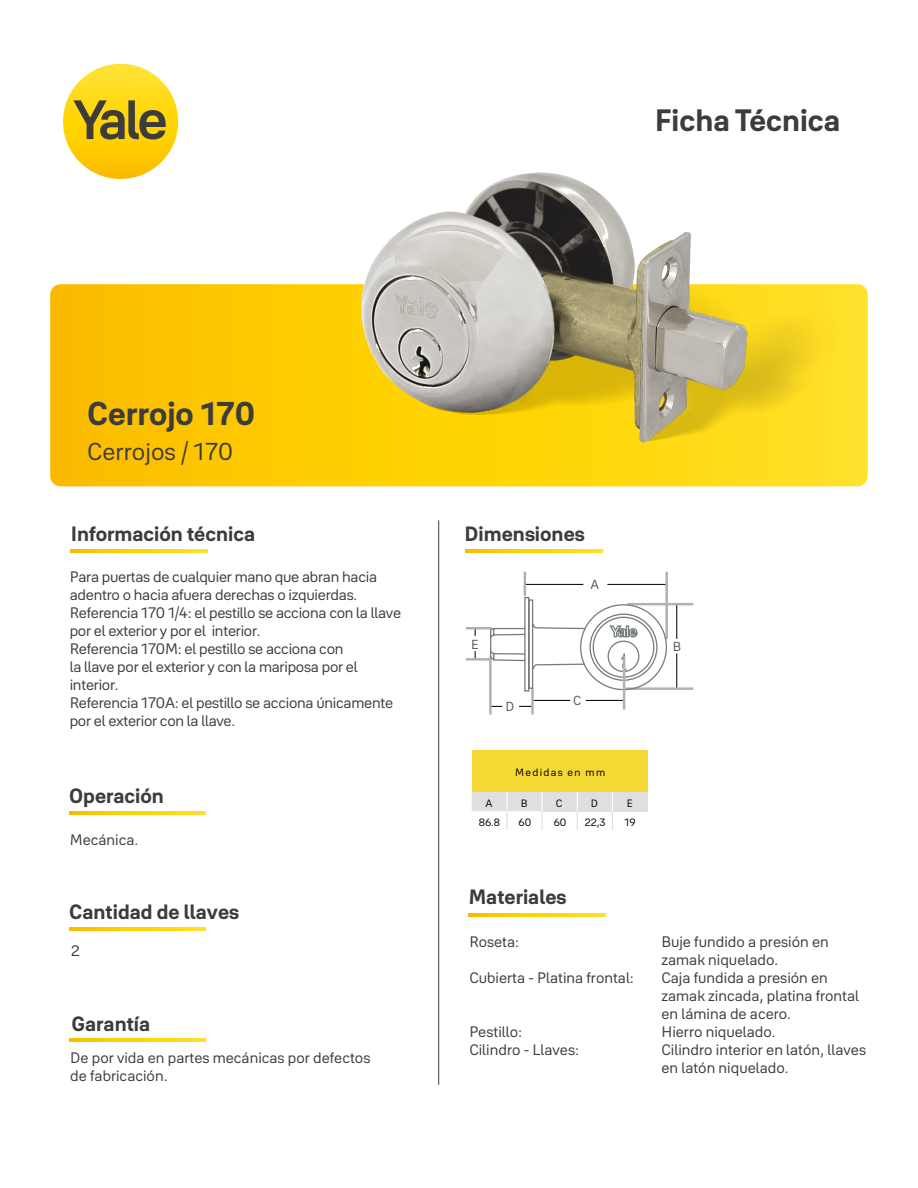
<style>
.page{position:relative;width:918px;height:1188px;background:#fff}
.page>*{position:absolute;margin:0;border:0;box-sizing:border-box;transform-origin:0 0}
.t1{font:700 32.55px "Yale Solis";color:#3c3c3b}
.t2{font:700 30.45px "Yale Solis";color:#3c3c3b}
.t3{font:24.15px "Yale Solis";color:#3c3c3b}
.t4{font:700 20.4px "Yale Solis";color:#3c3c3b}
.t5{font:15px/18px "Yale Solis";letter-spacing:-.015em;color:#3c3c3b}
.t6{font:12.9px "Yale Solis";color:#575756}
.t7{font:10.5px "Yale Solis";letter-spacing:.125em;color:#000}
</style>
<div class="page">
<div style="left:63px;top:64px;width:115px;height:115px;background:linear-gradient(to bottom,#ffe62a,#fcc000);border-radius:58px"></div>
<svg style="left:73px;top:100px;width:93px;height:40px;background:#a8911e"></svg>
<svg style="left:50px;top:284px;width:818px;height:202px;background:#fdcb06"></svg>
<hr style="left:438px;top:520px;width:1px;height:565px;background:#3c3c3b">
<svg style="left:466px;top:549px;width:136px;height:3px"></svg>
<svg style="left:71px;top:549px;width:136px;height:3px"></svg>
<svg style="left:69px;top:811px;width:137px;height:3px"></svg>
<svg style="left:69px;top:928px;width:137px;height:3px"></svg>
<svg style="left:69px;top:1039px;width:137px;height:3px"></svg>
<svg style="left:469px;top:913px;width:136px;height:3px"></svg>
<img style="left:361px;top:173px;width:481px;height:270px">
<hr style="left:532px;top:700px;width:38px;height:1px;background:#000">
<svg style="left:519px;top:706px;width:12px;height:1px"></svg>
<hr style="left:525px;top:584px;width:58px;height:1px;background:#000">
<hr style="left:676px;top:604px;width:1px;height:35px;background:#000">
<hr style="left:586px;top:700px;width:38px;height:1px;background:#000">
<hr style="left:607px;top:584px;width:59px;height:1px;background:#000">
<hr style="left:676px;top:653px;width:1px;height:36px;background:#000">
<hr style="left:665px;top:572px;width:3px;height:67px;background:#b1b1b1">
<hr style="left:466px;top:658px;width:26px;height:3px;background:#b1b1b1">
<hr style="left:625px;top:687px;width:68px;height:3px;background:#b1b1b1">
<hr style="left:531px;top:688px;width:3px;height:26px;background:#b1b1b1">
<hr style="left:489px;top:657px;width:3px;height:57px;background:#b1b1b1">
<hr style="left:524px;top:572px;width:2px;height:24px;background:#b1b1b1">
<hr style="left:466px;top:627px;width:26px;height:2px;background:#b1b1b1">
<hr style="left:627px;top:603px;width:66px;height:2px;background:#b1b1b1">
<svg style="left:619px;top:653px;width:8px;height:19px"></svg>
<svg style="left:489px;top:597px;width:97px;height:95px"></svg>
<div style="left:589px;top:614px;width:69px;height:67px;border:1px solid #777c7f;border-radius:50%"></div>
<div style="left:593px;top:617px;width:61px;height:61px;border:1px solid #777c7f;border-radius:50%"></div>
<div style="left:608px;top:641px;width:31px;height:31px;border:1px solid #777c7f;border-radius:50%"></div>
<svg style="left:609px;top:625px;width:29px;height:13px"></svg>
<hr style="left:623px;top:657px;width:2px;height:53px;background:#b1b1b1">
<div style="left:472px;top:751px;width:176px;height:41px;background:#f4d833"></div>
<div style="left:542px;top:792px;width:35px;height:19px;background:#dfdfdf"></div>
<div style="left:577px;top:792px;width:35px;height:19px;background:#dfdfdf"></div>
<div style="left:612px;top:792px;width:36px;height:19px;background:#dfdfdf"></div>
<svg style="left:577px;top:792px;width:1px;height:38px"></svg>
<svg style="left:472px;top:792px;width:71px;height:38px"></svg>
<svg style="left:612px;top:792px;width:1px;height:38px"></svg>
<h2 class="t2" style="left:655px;top:102px;width:187px">Ficha Técnica</h2>
<h1 class="t1" style="left:87px;top:394px;width:169px">Cerrojo 170</h1>
<h3 class="t3" style="left:87px;top:438px;width:147px">Cerrojos / 170</h3>
<h3 class="t4" style="left:71px;top:521px;width:186px">Información técnica</h3>
<h3 class="t4" style="left:465px;top:521px;width:122px">Dimensiones</h3>
<p class="t5" style="left:70px;top:568px;width:333px">Para puertas de cualquier mano que abran hacia adentro o hacia afuera derechas o izquierdas.<br>Referencia 170 1/4: el pestillo se acciona con la llave por el exterior y por el interior.<br>Referencia 170M: el pestillo se acciona con<br>la llave por el exterior y con la mariposa por el interior.<br>Referencia 170A: el pestillo se acciona únicamente por el exterior con la llave.</p>
<h3 class="t4" style="left:69px;top:783px;width:96px">Operación</h3>
<p class="t5" style="left:70px;top:831px;width:70px">Mecánica.</p>
<h3 class="t4" style="left:69px;top:900px;width:171px">Cantidad de llaves</h3>
<p class="t5" style="left:71px;top:942px;width:10px">2</p>
<h3 class="t4" style="left:71px;top:1011px;width:80px">Garantía</h3>
<p class="t5" style="left:70px;top:1049px;width:302px">De por vida en partes mecánicas por defectos de fabricación.</p>
<p class="t6" style="left:591px;top:577px;width:10px">A</p>
<p class="t6" style="left:471px;top:637px;width:9px">E</p>
<p class="t6" style="left:673px;top:639px;width:10px">B</p>
<p class="t6" style="left:506px;top:699px;width:10px">D</p>
<p class="t6" style="left:573px;top:693px;width:10px">C</p>
<p class="t7" style="left:515px;top:766px;width:92px">Medidas en mm</p>
<p class="t7" style="left:485px;top:797px;width:9px">A</p>
<p class="t7" style="left:521px;top:797px;width:8px">B</p>
<p class="t7" style="left:556px;top:797px;width:8px">C</p>
<p class="t7" style="left:591px;top:797px;width:9px">D</p>
<p class="t7" style="left:627px;top:797px;width:8px">E</p>
<p class="t7" style="left:479px;top:816px;width:23px">86.8</p>
<p class="t7" style="left:519px;top:816px;width:14px">60</p>
<p class="t7" style="left:554px;top:816px;width:14px">60</p>
<p class="t7" style="left:585px;top:816px;width:23px">22,3</p>
<p class="t7" style="left:624px;top:816px;width:13px">19</p>
<h3 class="t4" style="left:469px;top:885px;width:99px">Materiales</h3>
<p class="t5" style="left:469px;top:932px;width:52px">Roseta:</p>
<p class="t5" style="left:469px;top:968px;width:166px">Cubierta - Platina frontal:</p>
<p class="t5" style="left:469px;top:1022px;width:111px">Pestillo:<br>Cilindro - Llaves:</p>
<p class="t5" style="left:661px;top:932px;width:206px">Buje fundido a presión en zamak niquelado.<br>Caja fundida a presión en zamak zincada, platina frontal en lámina de acero.<br>Hierro niquelado.<br>Cilindro interior en latón, llaves en latón niquelado.</p>
</div>
